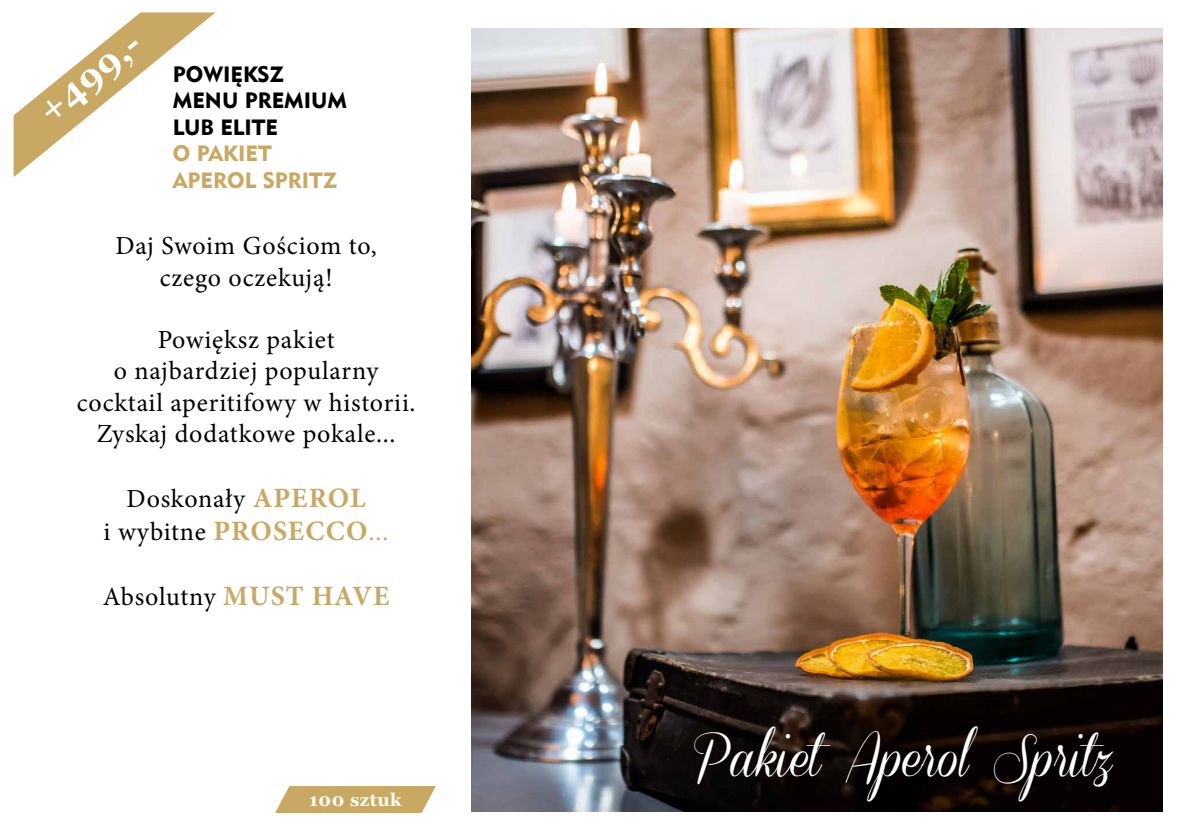
<style>
.page{position:relative;width:1191px;height:840px;background:#fff}
.page>*{position:absolute;margin:0;border:0;box-sizing:border-box;transform-origin:0 0}
.t1{font:48px "Coneria Script Demo";color:#fff}
.t2{font:700 36px "Georgia";color:#fff}
.t3{font:26px/31.2px "Minion Pro";letter-spacing:.03em;color:#000;text-align:center}
.t4{font:22px/26.4px "Geometric 415 Blk EU";color:#000}
.t5{font:22px/26.4px "Geometric 415 Blk EU";color:#c9a863}
.t6{font:700 18px "Georgia";letter-spacing:.03em;color:#fff}
.s1{font-weight:700;font-size:28px;color:#c9a863}
.s2{color:#c9a863}
</style>
<div class="page">
<img style="left:471px;top:28px;width:691px;height:783px">
<svg style="left:14px;top:12px;width:201px;height:165px"></svg>
<svg style="left:275px;top:786px;width:161px;height:26px;background:#cdaf71"></svg>
<h2 class="t2" style="left:28px;top:97px;width:122px;rotate:-39deg">+499,-</h2>
<p class="t4" style="left:173px;top:61px;width:175px">POWIĘKSZ<br>MENU PREMIUM<br>LUB ELITE</p>
<p class="t5" style="left:173px;top:140px;width:166px">O PAKIET<br>APEROL SPRITZ</p>
<p class="t3" style="left:116px;top:230px;width:263px">Daj Swoim Gościom to, czego oczekują!</p>
<p class="t3" style="left:77px;top:324px;width:340px">Powiększ pakiet<br>o najbardziej popularny cocktail aperitifowy w historii.<br>Zyskaj dodatkowe pokale...</p>
<p class="t3" style="left:104px;top:481px;width:286px;line-height:33.6px">Doskonały <span class="s1">APEROL<br></span>i wybitne <span class="s1">PROSECCO</span><span class="s2">...</span></p>
<p class="t3" style="left:103px;top:581px;width:288px">Absolutny <span class="s1">MUST HAVE</span></p>
<p class="t6" style="left:309px;top:787px;width:94px">100 sztuk</p>
<h1 class="t1" style="left:692px;top:730px;width:421px">Pakiet Aperol Spritz</h1>
</div>
